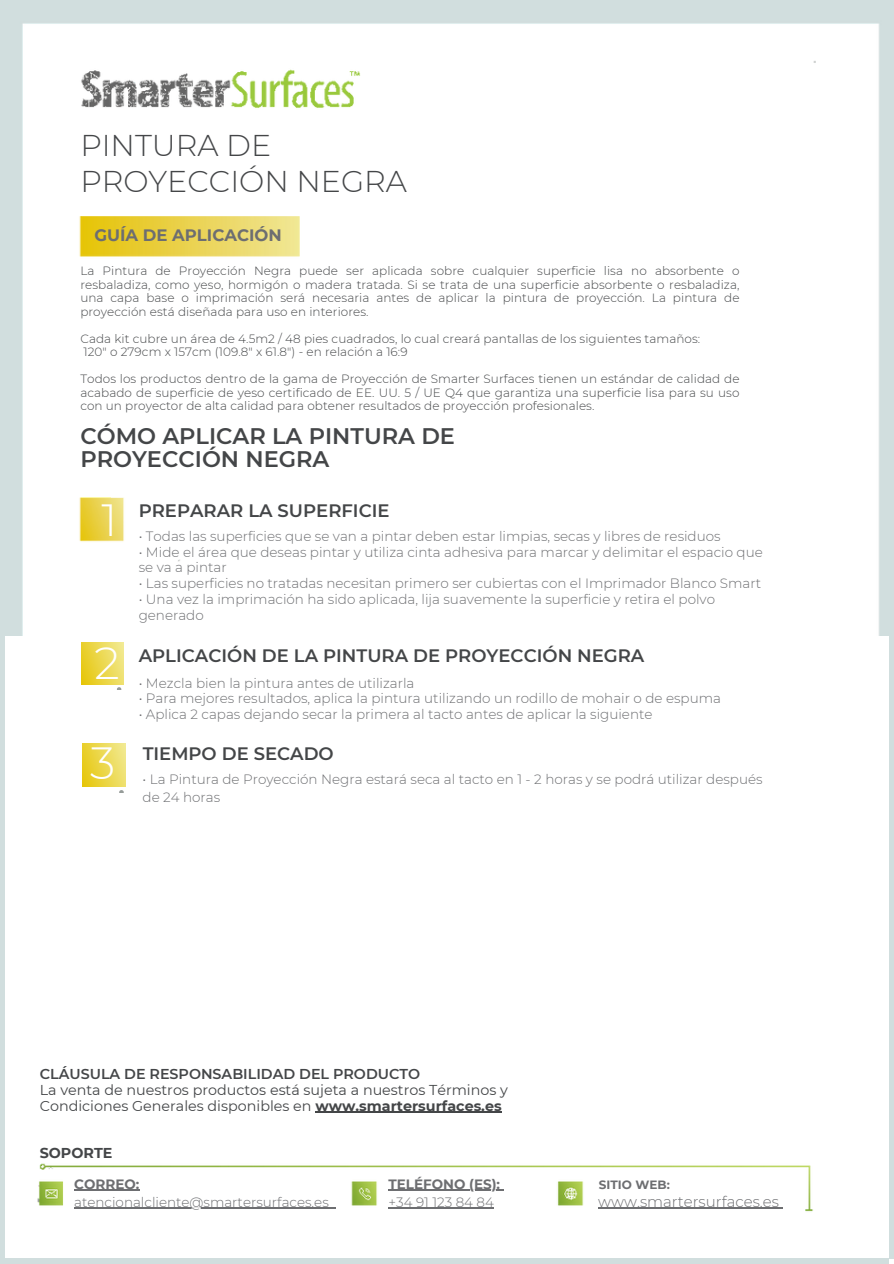
<style>
.page{position:relative;width:894px;height:1264px;background:#fff}
.page>*{position:absolute;margin:0;border:0;box-sizing:border-box;transform-origin:0 0}
.t1{font:300 45px "Montserrat";color:#fff}
.t2{font:300 30px/36px "Montserrat";color:#444648}
.t3{font:600 22.5px/22.5px "Montserrat";color:#444648}
.t4{font:600 18px "Montserrat";color:#444648}
.t5{font:700 16.5px "Montserrat";color:#6d6e71}
.t6{font:300 15px "Montserrat";color:#6d6e71}
.t7{font:14.25px/15.8px "Montserrat";color:#444648}
.t8{font:700 14.25px "Montserrat";color:#444648}
.t9{font:300 13.5px/15.8px "Montserrat";color:#6d6e71}
.t10{font:700 13.5px/18px "Montserrat";color:#6d6e71}
.t11{font:300 12px/13.5px "Montserrat";letter-spacing:.005em;color:#444648;text-align:justify}
.t12{font:700 12px "Montserrat";color:#6d6e71}
.s1{font-weight:600}
.s2{font-weight:700}
.s3{font-weight:300}
</style>
<div class="page">
<hr style="left:0;top:628px;width:4px;height:635px;background:#d1dede">
<svg style="left:83px;top:743px;width:43px;height:44px"></svg>
<img style="left:0;top:0;width:893px;height:636px">
<div style="left:888px;top:629px;width:5px;height:629px;background:#d1dede"></div>
<div style="left:4px;top:1258px;width:884px;height:5px;background:#d1dede"></div>
<hr style="left:315px;top:1111px;width:186px;height:1px;background:#444648">
<svg style="left:82px;top:643px;width:41px;height:41px"></svg>
<img style="left:4px;top:1123px;width:809px;height:124px">
<hr style="left:598px;top:1207px;width:180px;height:1px;background:#6d6e71">
<hr style="left:74px;top:1189px;width:65px;height:1px;background:#6d6e71">
<hr style="left:74px;top:1207px;width:255px;height:1px;background:#6d6e71">
<hr style="left:388px;top:1189px;width:112px;height:1px;background:#6d6e71">
<hr style="left:388px;top:1207px;width:106px;height:1px;background:#6d6e71">
<h1 class="t2" style="left:80px;top:127px;width:328px">PINTURA DE<br>PROYECCIÓN NEGRA</h1>
<p class="t5" style="left:94px;top:225px;width:189px">GUÍA DE APLICACIÓN</p>
<h2 class="t11" style="left:80px;top:264px;width:660px">La Pintura de Proyección Negra puede ser aplicada sobre cualquier superficie lisa no absorbente o resbaladiza, como yeso, hormigón o madera tratada. Si se trata de una superficie absorbente o resbaladiza, una capa base o imprimación será necesaria antes de aplicar la pintura de proyección. La pintura de proyección está diseñada para uso en interiores.</h2>
<p class="t11" style="left:80px;top:332px;width:621px">Cada kit cubre un área de 4.5m2 / 48 pies cuadrados, lo cual creará pantallas de los siguientes tamaños:</p>
<h3 class="t11" style="left:83px;top:345px;width:325px">120" o 279cm x 157cm (109.8" x 61.8") - en relación a 16:9</h3>
<h5 class="t11" style="left:80px;top:372px;width:660px">Todos los productos dentro de la gama de Proyección de Smarter Surfaces tienen un estándar de calidad de acabado de superficie de yeso certificado de EE. UU. 5 / UE Q4 que garantiza una superficie lisa para su uso con un proyector de alta calidad para obtener resultados de proyección profesionales.</h5>
<p class="t3" style="left:80px;top:424px;width:376px">CÓMO APLICAR LA PINTURA DE<br>PROYECCIÓN NEGRA</p>
<p class="t1" style="left:101px;top:492px;width:17px">1</p>
<p class="t4" style="left:139px;top:499px;width:252px">PREPARAR LA SUPERFICIE</p>
<p class="t9" style="left:139px;top:528px;width:583px">• Todas las superficies que se van a pintar deben estar limpias, secas y libres de residuos</p>
<p class="t9" style="left:139px;top:544px;width:625px">• Mide el área que deseas pintar y utiliza cinta adhesiva para marcar y delimitar el espacio que se va a pintar</p>
<p class="t9" style="left:139px;top:575px;width:623px">• Las superficies no tratadas necesitan primero ser cubiertas con el Imprimador Blanco Smart</p>
<p class="t9" style="left:139px;top:591px;width:577px">• Una vez la imprimación ha sido aplicada, lija suavemente la superficie y retira el polvo generado</p>
<p class="t1" style="left:94px;top:635px;width:27px">2</p>
<p class="t4" style="left:139px;top:644px;width:507px">APLICACIÓN DE LA PINTURA DE PROYECCIÓN NEGRA</p>
<p class="t9" style="left:139px;top:675px;width:277px">• Mezcla bien la pintura antes de utilizarla</p>
<h3 class="t9" style="left:139px;top:690px;width:583px">• Para mejores resultados, aplica la pintura utilizando un rodillo de mohair o de espuma</h3>
<p class="t9" style="left:139px;top:706px;width:515px">• Aplica 2 capas dejando secar la primera al tacto antes de aplicar la siguiente</p>
<p class="t1" style="left:90px;top:735px;width:27px">3</p>
<h3 class="t4" style="left:143px;top:742px;width:192px">TIEMPO DE SECADO</h3>
<p class="t9" style="left:142px;top:769px;width:621px;line-height:18px">• La Pintura de Proyección Negra estará seca al tacto en 1 - 2 horas y se podrá utilizar después de 24 horas</p>
<p class="t7" style="left:40px;top:1066px;width:469px"><span class="s1">CLÁUSULA DE RESPONSABILIDAD DEL PRODUCTO<br></span>La venta de nuestros productos está sujeta a nuestros Términos y<br>Condiciones Generales disponibles en <span class="s2">www.smartersurfaces.es</span></p>
<p class="t8" style="left:40px;top:1143px;width:74px">SOPORTE</p>
<p class="t10" style="left:388px;top:1174px;width:113px">TELÉFONO (ES): <span class="s3">+34 91 123 84 84</span></p>
<h4 class="t10" style="left:74px;top:1174px;width:67px">CORREO:</h4>
<h5 class="t12" style="left:598px;top:1176px;width:72px">SITIO WEB:</h5>
<p class="t9" style="left:74px;top:1193px;width:256px">atencionalcliente@smartersurfaces.es</p>
<p class="t6" style="left:598px;top:1192px;width:182px">www.smartersurfaces.es</p>
</div>
